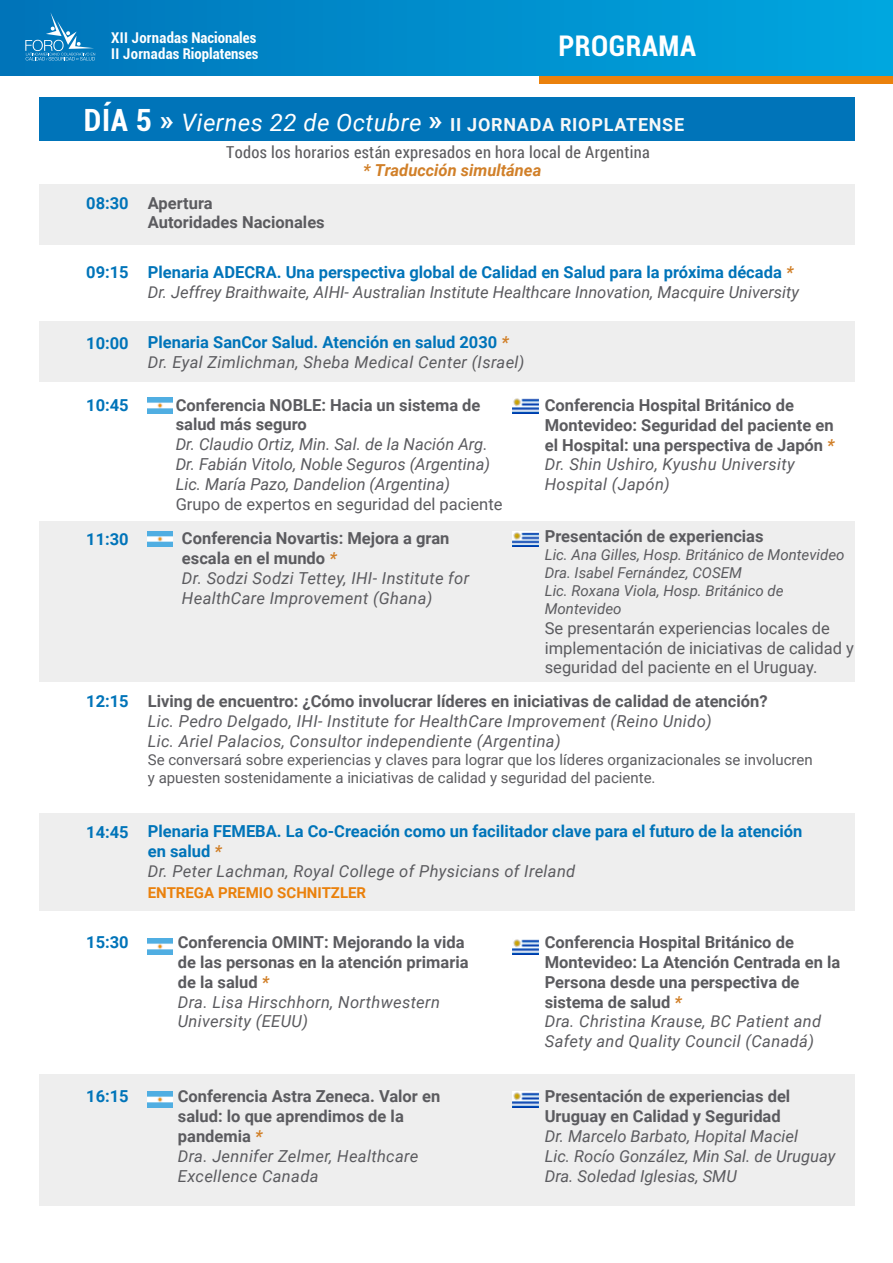
<style>
.page{position:relative;width:893px;height:1263px;background:#fff}
.page>*{position:absolute;margin:0;border:0;box-sizing:border-box;transform-origin:0 0}
.t1{font:700 condensed 28.5px "Roboto";letter-spacing:.02em;color:#fff}
.t2{font:700 18px "Roboto";letter-spacing:.04em;color:#f8f8f8}
.t3{font:700 16.5px/19.8px "Roboto";color:#5b5b5f}
.t4{font:italic 16.5px/19.8px "Roboto";color:#5b5b5f}
.t5{font:italic 16.5px/19.8px "Roboto";letter-spacing:.02em;color:#5b5b5f}
.t6{font:700 16.5px/19.8px "Roboto";color:#0074b9}
.t7{font:16.5px/19.8px "Roboto";color:#5b5b5f}
.t8{font:16.5px "Roboto Condensed";letter-spacing:.02em;color:#5d5d60}
.t9{font:italic 700 16.5px "Roboto";color:#d18029}
.t10{font:15px/18px "Roboto";color:#5b5b5f}
.t11{font:italic 15px/18px "Roboto";color:#5b5b5f}
.t12{font:700 15px "Roboto";color:#ea810c}
.t13{font:700 condensed 14.85px/16.8px "Roboto";color:#fff}
.s1{font-stretch:condensed;font-size:30.6px;color:#fff}
.s2{font-weight:400;font-style:italic;font-size:24px;color:#fff}
.s3{font-weight:700;font-style:normal;color:#0074b9}
.s4{font-weight:700;color:#d18029}
.s5{font-weight:700;font-style:normal}
.s6{font-style:italic;color:#d18029}
.s7{font-weight:400;font-style:italic}
.s8{font-weight:400;font-style:italic;color:#5b5b5f}
</style>
<div class="page">
<div style="left:39px;top:97px;width:815px;height:44px;background:#0074b9"></div>
<div style="left:39px;top:184px;width:815px;height:60px;background:#eee"></div>
<div style="left:39px;top:321px;width:815px;height:60px;background:#eee"></div>
<div style="left:39px;top:1073px;width:815px;height:132px;background:#eee"></div>
<div style="left:39px;top:521px;width:815px;height:160px;background:#eee"></div>
<div style="left:39px;top:813px;width:815px;height:97px;background:#eee"></div>
<div style="left:0;top:0;width:893px;height:76px;background:linear-gradient(to right,#0073b9,#00a7e0)"></div>
<div style="left:539px;top:76px;width:354px;height:8px;background:#ea810c"></div>
<svg style="left:25px;top:12px;width:70px;height:49px;background:#2289c4"></svg>
<img style="left:512px;top:398px;width:27px;height:15px">
<img style="left:148px;top:398px;width:25px;height:15px">
<img style="left:512px;top:531px;width:27px;height:16px">
<img style="left:148px;top:531px;width:25px;height:16px">
<img style="left:512px;top:939px;width:27px;height:15px">
<img style="left:148px;top:939px;width:25px;height:15px">
<img style="left:512px;top:1091px;width:27px;height:16px">
<img style="left:148px;top:1091px;width:25px;height:16px">
<p class="t13" style="left:111px;top:28px;width:149px">XII Jornadas Nacionales<br>II Jornadas Rioplatenses</p>
<h1 class="t1" style="left:558px;top:26px;width:139px">PROGRAMA</h1>
<p class="t2" style="left:84px;top:112px;width:602px"><span class="s1">DÍA 5 »</span> <span class="s2">Viernes 22 de Octubre</span> <span class="s1">»</span> II JORNADA RIOPLATENSE</p>
<p class="t6" style="left:86px;top:192px;width:44px">08:30</p>
<p class="t6" style="left:86px;top:262px;width:44px">09:15</p>
<p class="t6" style="left:86px;top:332px;width:44px">10:00</p>
<p class="t6" style="left:86px;top:394px;width:44px">10:45</p>
<p class="t6" style="left:86px;top:528px;width:44px">11:30</p>
<p class="t6" style="left:86px;top:691px;width:44px">12:15</p>
<p class="t6" style="left:86px;top:822px;width:44px">14:45</p>
<p class="t6" style="left:86px;top:932px;width:44px">15:30</p>
<p class="t6" style="left:86px;top:1086px;width:44px">16:15</p>
<p class="t8" style="left:226px;top:141px;width:425px">Todos los horarios están expresados en hora local de Argentina</p>
<p class="t9" style="left:363px;top:158px;width:180px">* Traducción simultánea</p>
<p class="t3" style="left:148px;top:192px;width:178px">Apertura<br>Autoridades Nacionales</p>
<p class="t4" style="left:148px;top:262px;width:653px"><span class="s3">Plenaria ADECRA. Una perspectiva global de Calidad en Salud para la próxima década</span> <span class="s4">*<br></span>Dr. Jeffrey Braithwaite, AIHI- Australian Institute Healthcare Innovation, Macquire University</p>
<p class="t5" style="left:148px;top:331px;width:378px"><span class="s3">Plenaria SanCor Salud. Atención en salud 2030</span> <span class="s4">*<br></span>Dr. Eyal Zimlichman, Sheba Medical Center (Israel)</p>
<p class="t3" style="left:176px;top:394px;width:306px">Conferencia NOBLE: Hacia un sistema de salud más seguro</p>
<p class="t4" style="left:176px;top:434px;width:316px">Dr. Claudio Ortiz, Min. Sal. de la Nación Arg.<br>Dr. Fabián Vitolo, Noble Seguros (Argentina)<br>Lic. María Pazo, Dandelion (Argentina)</p>
<p class="t7" style="left:176px;top:493px;width:328px">Grupo de expertos en seguridad del paciente</p>
<p class="t5" style="left:182px;top:528px;width:289px"><span class="s5">Conferencia Novartis: Mejora a gran escala en el mundo</span> <span class="s4">*<br></span>Dr. Sodzi Sodzi Tettey, IHI- Institute for<br>HealthCare Improvement (Ghana)</p>
<p class="t3" style="left:545px;top:394px;width:291px">Conferencia Hospital Británico de Montevideo: Seguridad del paciente en el Hospital: una perspectiva de Japón <span class="s6">* </span><span class="s7">Dr. Shin Ushiro, Kyushu University Hospital (Japón)</span></p>
<p class="t3" style="left:545px;top:525px;width:220px">Presentación de experiencias</p>
<p class="t11" style="left:545px;top:545px;width:301px">Lic. Ana Gilles, Hosp. Británico de Montevideo<br>Dra. Isabel Fernández, COSEM<br>Lic. Roxana Viola, Hosp. Británico de<br>Montevideo</p>
<p class="t7" style="left:545px;top:617px;width:311px">Se presentarán experiencias locales de implementación de iniciativas de calidad y seguridad del paciente en el Uruguay.</p>
<p class="t3" style="left:148px;top:691px;width:621px">Living de encuentro: ¿Cómo involucrar líderes en iniciativas de calidad de atención?</p>
<p class="t5" style="left:148px;top:711px;width:565px">Lic. Pedro Delgado, IHI- Institute for HealthCare Improvement (Reino Unido)<br>Lic. Ariel Palacios, Consultor independiente (Argentina)</p>
<p class="t10" style="left:148px;top:750px;width:666px">Se conversará sobre experiencias y claves para lograr que los líderes organizacionales se involucren y apuesten sostenidamente a iniciativas de calidad y seguridad del paciente.</p>
<p class="t6" style="left:148px;top:821px;width:656px">Plenaria FEMEBA. La Co-Creación como un facilitador clave para el futuro de la atención en salud <span class="s6">*<br></span><span class="s8">Dr. Peter Lachman, Royal College of Physicians of Ireland</span></p>
<p class="t12" style="left:148px;top:882px;width:220px">ENTREGA PREMIO SCHNITZLER</p>
<p class="t3" style="left:178px;top:932px;width:292px">Conferencia OMINT: Mejorando la vida de las personas en la atención primaria de la salud <span class="s6">*<br></span><span class="s7">Dra. Lisa Hirschhorn, Northwestern<br>University (EEUU)</span></p>
<p class="t3" style="left:545px;top:932px;width:297px">Conferencia Hospital Británico de Montevideo: La Atención Centrada en la Persona desde una perspectiva de sistema de salud <span class="s6">*<br></span><span class="s7">Dra. Christina Krause, BC Patient and Safety and Quality Council (Canadá)</span></p>
<p class="t3" style="left:178px;top:1086px;width:264px">Conferencia Astra Zeneca. Valor en salud: lo que aprendimos de la pandemia <span class="s6">*<br></span><span class="s7">Dra. Jennifer Zelmer, Healthcare<br>Excellence Canada</span></p>
<p class="t3" style="left:545px;top:1086px;width:247px">Presentación de experiencias del<br>Uruguay en Calidad y Seguridad</p>
<p class="t4" style="left:545px;top:1125px;width:292px">Dr. Marcelo Barbato, Hopital Maciel<br>Lic. Rocío González, Min Sal. de Uruguay<br>Dra. Soledad Iglesias, SMU</p>
</div>
